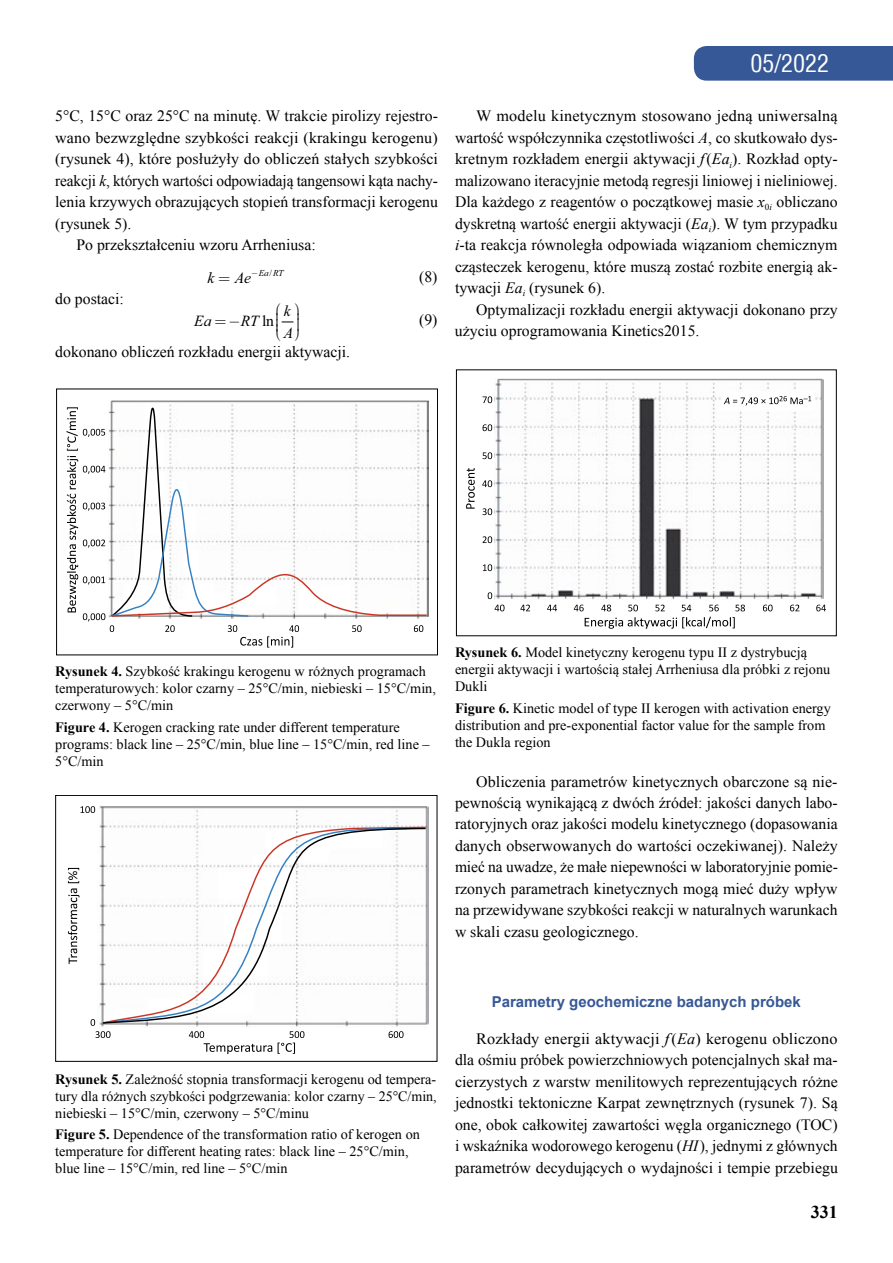
<style>
.page{position:relative;width:893px;height:1263px;background:#fff}
.page>*{position:absolute;margin:0;border:0;box-sizing:border-box;transform-origin:0 0}
.t1{font:24px "Switzerland Condensed";color:#fff}
.t2{font:700 18px "Times New Roman";color:#000}
.t3{font:15.75px/21.5px "Times New Roman";color:#000;text-align:justify}
.t4{font:italic 15.75px "Times New Roman";color:#000}
.t5{font:italic 15.6px/21.8px "Times New Roman";color:#000}
.t6{font:700 15px "Arial";color:#375896}
.t7{font:14.25px/17.1px "Times New Roman";color:#000}
.t8{font:italic 9.15px "Times New Roman";color:#000}
.t9{font:9.15px "Times New Roman";color:#000}
.s1{font-style:italic}
.s2{font-size:15.75px}
.s3{font-style:normal}
.s4{font-weight:700}
</style>
<div class="page">
<div style="left:694px;top:46px;width:199px;height:35px;background:#375896"></div>
<svg style="left:66px;top:403px;width:362px;height:245px"></svg>
<div style="left:56px;top:389px;width:382px;height:266px;border:1px solid #000"></div>
<img style="left:99px;top:806px;width:330px;height:221px">
<svg style="left:68px;top:868px;width:12px;height:96px"></svg>
<svg style="left:189px;top:1031px;width:83px;height:23px"></svg>
<svg style="left:278px;top:1031px;width:26px;height:23px"></svg>
<svg style="left:389px;top:1031px;width:15px;height:7px"></svg>
<svg style="left:80px;top:806px;width:15px;height:7px"></svg>
<svg style="left:91px;top:1019px;width:20px;height:19px"></svg>
<svg style="left:102px;top:827px;width:325px;height:197px"></svg>
<div style="left:55px;top:795px;width:382px;height:267px;border:1px solid #000"></div>
<img style="left:494px;top:378px;width:330px;height:221px">
<svg style="left:466px;top:468px;width:9px;height:41px"></svg>
<svg style="left:585px;top:617px;width:150px;height:12px"></svg>
<svg style="left:482px;top:396px;width:10px;height:7px"></svg>
<svg style="left:483px;top:424px;width:9px;height:7px"></svg>
<svg style="left:482px;top:452px;width:10px;height:7px"></svg>
<svg style="left:482px;top:480px;width:10px;height:7px"></svg>
<svg style="left:482px;top:508px;width:10px;height:7px"></svg>
<svg style="left:483px;top:536px;width:9px;height:7px"></svg>
<svg style="left:483px;top:564px;width:9px;height:7px"></svg>
<svg style="left:488px;top:592px;width:4px;height:7px"></svg>
<svg style="left:495px;top:605px;width:9px;height:6px"></svg>
<svg style="left:520px;top:605px;width:10px;height:6px"></svg>
<svg style="left:547px;top:605px;width:10px;height:6px"></svg>
<svg style="left:574px;top:605px;width:10px;height:6px"></svg>
<svg style="left:601px;top:605px;width:10px;height:6px"></svg>
<svg style="left:628px;top:605px;width:10px;height:6px"></svg>
<svg style="left:655px;top:605px;width:10px;height:6px"></svg>
<svg style="left:682px;top:605px;width:9px;height:6px"></svg>
<svg style="left:709px;top:605px;width:10px;height:6px"></svg>
<svg style="left:735px;top:605px;width:10px;height:6px"></svg>
<svg style="left:763px;top:605px;width:10px;height:6px"></svg>
<svg style="left:790px;top:605px;width:9px;height:6px"></svg>
<svg style="left:816px;top:605px;width:10px;height:6px"></svg>
<svg style="left:724px;top:396px;width:87px;height:10px"></svg>
<div style="left:456px;top:369px;width:381px;height:267px;border:1px solid #000"></div>
<svg style="left:281px;top:321px;width:13px;height:2px"></svg>
<p class="t3" style="left:55px;top:105px;width:384px">5°C, 15°C oraz 25°C na minutę. W trakcie pirolizy rejestro-</p>
<p class="t3" style="left:55px;top:127px;width:384px">wano bezwzględne szybkości reakcji (krakingu kerogenu)</p>
<p class="t3" style="left:55px;top:148px;width:384px">(rysunek 4), które posłużyły do obliczeń stałych szybkości</p>
<p class="t3" style="left:55px;top:170px;width:384px">reakcji <span class="s1">k</span>, których wartości odpowiadają tangensowi kąta nachy-</p>
<p class="t3" style="left:55px;top:191px;width:384px">lenia krzywych obrazujących stopień transformacji kerogenu</p>
<p class="t3" style="left:55px;top:212px;width:78px">(rysunek 5).</p>
<p class="t3" style="left:77px;top:234px;width:241px">Po przekształceniu wzoru Arrheniusa:</p>
<p class="t4" style="left:207px;top:267px;width:8px">k</p>
<p class="t8" style="left:235px;top:267px;width:50px"><span class="s2">Ae</span> Ea RT</p>
<p class="t9" style="left:251px;top:267px;width:22px">− /</p>
<p class="t3" style="left:419px;top:266px;width:20px">(8)</p>
<p class="t3" style="left:55px;top:288px;width:70px">do postaci:</p>
<p class="t5" style="left:194px;top:309px;width:19px">Ea</p>
<p class="t5" style="left:229px;top:309px;width:47px">−RT <span class="s3">ln</span></p>
<p class="t5" style="left:284px;top:300px;width:11px">k<br>A</p>
<p class="t3" style="left:419px;top:309px;width:20px">(9)</p>
<p class="t3" style="left:55px;top:341px;width:296px">dokonano obliczeń rozkładu energii aktywacji.</p>
<h1 class="t1" style="left:750px;top:48px;width:80px">05/2022</h1>
<p class="t3" style="left:455px;top:105px;width:384px;text-indent:21px">W modelu kinetycznym stosowano jedną uniwersalną wartość współczynnika częstotliwości <span class="s1">A</span>, co skutkowało dys&shy;kretnym rozkładem energii aktywacji <span class="s1">f</span>(<span class="s1">Ea</span><sub>i</sub>). Rozkład opty&shy;malizowano iteracyjnie metodą regresji liniowej i nieliniowej.<br>Dla każdego z reagentów o początkowej masie <span class="s1">x</span><sub>0</sub><sub>i</sub> obliczano dyskretną wartość energii aktywacji (<span class="s1">Ea</span><sub>i</sub>). W tym przypadku <span class="s1">i</span>-ta reakcja równoległa odpowiada wiązaniom chemicznym cząsteczek kerogenu, które muszą zostać rozbite energią ak&shy;tywacji <span class="s1">Ea</span><sub>i</sub> (rysunek 6).</p>
<p class="t3" style="left:455px;top:298px;width:384px;text-indent:21px">Optymalizacji rozkładu energii aktywacji dokonano przy użyciu oprogramowania Kinetics2015.</p>
<p class="t7" style="left:55px;top:663px;width:382px"><span class="s4">Rysunek 4.</span> Szybkość krakingu kerogenu w różnych programach temperaturowych: kolor czarny – 25°C/min, niebieski – 15°C/min, czerwony – 5°C/min</p>
<p class="t7" style="left:55px;top:718px;width:376px"><span class="s4">Figure 4.</span> Kerogen cracking rate under different temperature programs: black line – 25°C/min, blue line – 15°C/min, red line –<br>5°C/min</p>
<p class="t7" style="left:455px;top:643px;width:377px"><span class="s4">Rysunek 6.</span> Model kinetyczny kerogenu typu II z dystrybucją energii aktywacji i wartością stałej Arrheniusa dla próbki z rejonu<br>Dukli</p>
<p class="t7" style="left:455px;top:699px;width:377px"><span class="s4">Figure 6.</span> Kinetic model of type II kerogen with activation energy distribution and pre-exponential factor value for the sample from the Dukla region</p>
<p class="t3" style="left:455px;top:770px;width:384px;text-indent:21px">Obliczenia parametrów kinetycznych obarczone są nie&shy;pewnością wynikającą z dwóch źródeł: jakości danych labo&shy;ratoryjnych oraz jakości modelu kinetycznego (dopasowania danych obserwowanych do wartości oczekiwanej). Należy mieć na uwadze, że małe niepewności w laboratoryjnie pomie&shy;rzonych parametrach kinetycznych mogą mieć duży wpływ na przewidywane szybkości reakcji w naturalnych warunkach w skali czasu geologicznego.</p>
<p class="t7" style="left:55px;top:1070px;width:383px;text-align:justify"><span class="s4">Rysunek 5.</span> Zależność stopnia transformacji kerogenu od tempera&shy;tury dla różnych szybkości podgrzewania: kolor czarny – 25°C/min, niebieski – 15°C/min, czerwony – 5°C/minu</p>
<p class="t7" style="left:55px;top:1125px;width:366px"><span class="s4">Figure 5.</span> Dependence of the transformation ratio of kerogen on temperature for different heating rates: black line – 25°C/min, blue line – 15°C/min, red line – 5°C/min</p>
<p class="t6" style="left:492px;top:992px;width:311px">Parametry geochemiczne badanych próbek</p>
<p class="t3" style="left:455px;top:1028px;width:384px;text-indent:21px">Rozkłady energii aktywacji <span class="s1">f</span>(<span class="s1">Ea</span>) kerogenu obliczono dla ośmiu próbek powierzchniowych potencjalnych skał ma&shy;cierzystych z warstw menilitowych reprezentujących różne jednostki tektoniczne Karpat zewnętrznych (rysunek 7). Są one, obok całkowitej zawartości węgla organicznego (TOC) i wskaźnika wodorowego kerogenu (<span class="s1">HI</span> ), jednymi z głównych parametrów decydujących o wydajności i tempie przebiegu</p>
<p class="t2" style="left:811px;top:1199px;width:28px">331</p>
</div>
